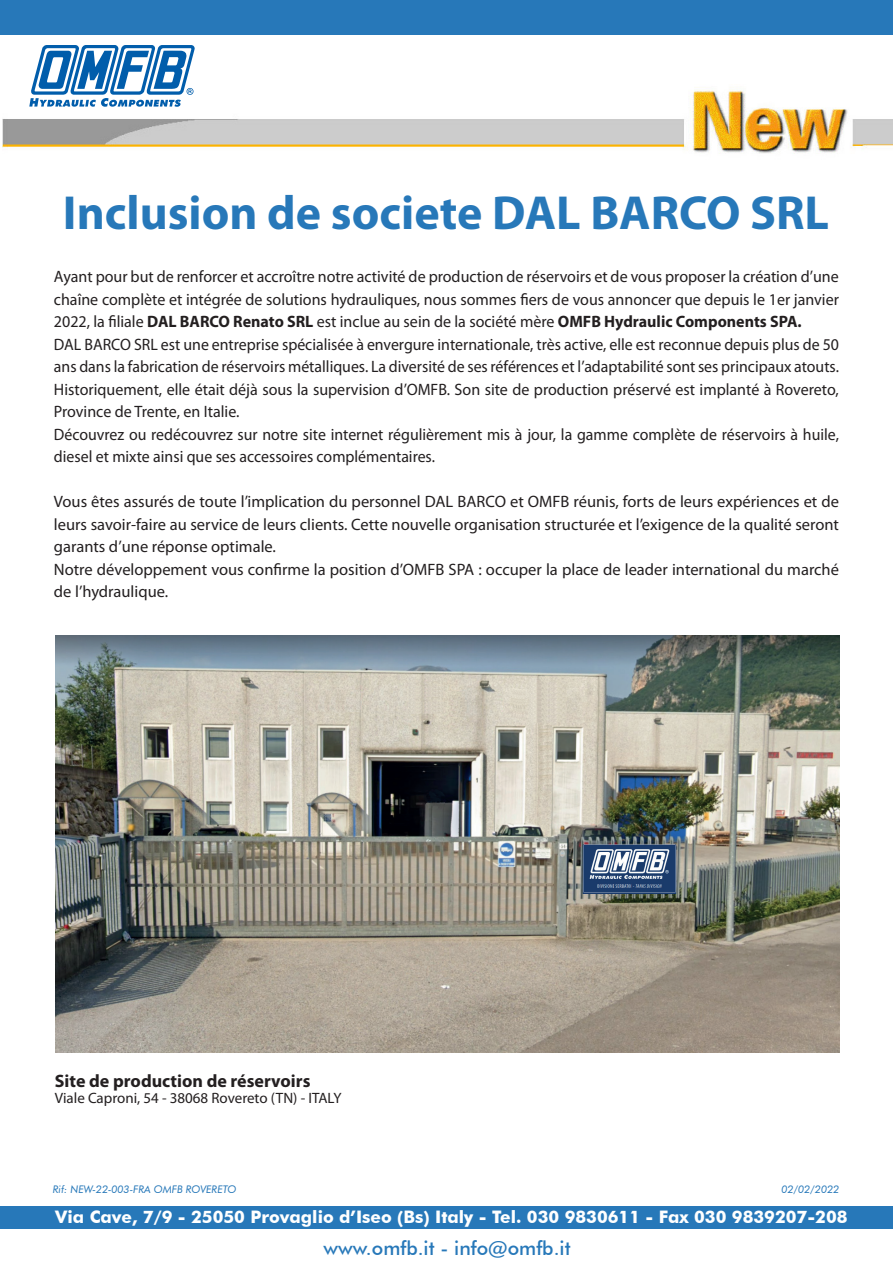
<style>
.page{position:relative;width:893px;height:1263px;background:#fff}
.page>*{position:absolute;margin:0;border:0;box-sizing:border-box;transform-origin:0 0}
.t1{font:700 48px "Myriad Pro";color:#2778b9}
.t2{font:500 19.5px "Futura BT";color:#2778b9}
.t3{font:700 18px "Myriad Pro";color:#231f20}
.t4{font:700 17.25px "Futura BT";color:#fff}
.t5{font:16.5px/22.5px "Myriad Pro";color:#231f20;text-align:justify}
.t6{font:16.5px/22.5px "Myriad Pro";color:#231f20;text-align:justify;scale:.96 1}
.t7{font:15px "Myriad Pro";color:#231f20}
.t8{font:italic 10.5px "Futura BT";color:#2778b9}
.s1{font-weight:700}
</style>
<div class="page">
<img style="left:2px;top:87px;width:891px;height:67px">
<div style="left:0;top:1206px;width:893px;height:23px;background:#2778b9"></div>
<svg style="left:29px;top:45px;width:166px;height:62px"></svg>
<div style="left:0;top:0;width:893px;height:34px;background:#2778b9"></div>
<img style="left:55px;top:635px;width:784px;height:417px">
<p class="t1" style="left:63px;top:181px;width:768px">Inclusion de societe DAL BARCO SRL</p>
<p class="t5" style="left:54px;top:265px;width:786px">Ayant pour but de renforcer et accroître notre activité de production de réservoirs et de vous proposer la création d’une chaîne complète et intégrée de solutions hydrauliques, nous sommes fiers de vous annoncer que depuis le 1er janvier 2022, la filiale <span class="s1">DAL BARCO Renato SRL</span> est inclue au sein de la société mère <span class="s1">OMFB Hydraulic Components SPA.</span></p>
<p class="t6" style="left:54px;top:332px;width:819px">DAL BARCO SRL est une entreprise spécialisée à envergure internationale, très active, elle est reconnue depuis plus de 50 ans dans la fabrication de réservoirs métalliques. La diversité de ses références et l’adaptabilité sont ses principaux atouts.<br>Historiquement, elle était déjà sous la supervision d’OMFB. Son site de production préservé est implanté à Rovereto, Province de Trente, en Italie.</p>
<p class="t6" style="left:54px;top:422px;width:819px">Découvrez ou redécouvrez sur notre site internet régulièrement mis à jour, la gamme complète de réservoirs à huile, diesel et mixte ainsi que ses accessoires complémentaires.</p>
<p class="t5" style="left:54px;top:490px;width:787px">Vous êtes assurés de toute l’implication du personnel DAL BARCO et OMFB réunis, forts de leurs expériences et de leurs savoir-faire au service de leurs clients. Cette nouvelle organisation structurée et l’exigence de la qualité seront garants d’une réponse optimale.</p>
<p class="t5" style="left:54px;top:557px;width:787px">Notre développement vous confirme la position d’OMFB SPA : occuper la place de leader international du marché de l’hydraulique.</p>
<p class="t3" style="left:55px;top:1069px;width:257px">Site de production de réservoirs</p>
<p class="t7" style="left:55px;top:1089px;width:288px">Viale Caproni, 54 - 38068 Rovereto (TN) - ITALY</p>
<p class="t8" style="left:53px;top:1183px;width:185px">Rif: NEW-22-003-FRA OMFB ROVERETO</p>
<p class="t8" style="left:781px;top:1182px;width:59px">02/02/2022</p>
<p class="t4" style="left:55px;top:1207px;width:794px">Via Cave, 7/9 - 25050 Provaglio d’Iseo (Bs) Italy - Tel. 030 9830611 - Fax 030 9839207-208</p>
<p class="t2" style="left:324px;top:1236px;width:249px">www.omfb.it - info@omfb.it</p>
</div>
